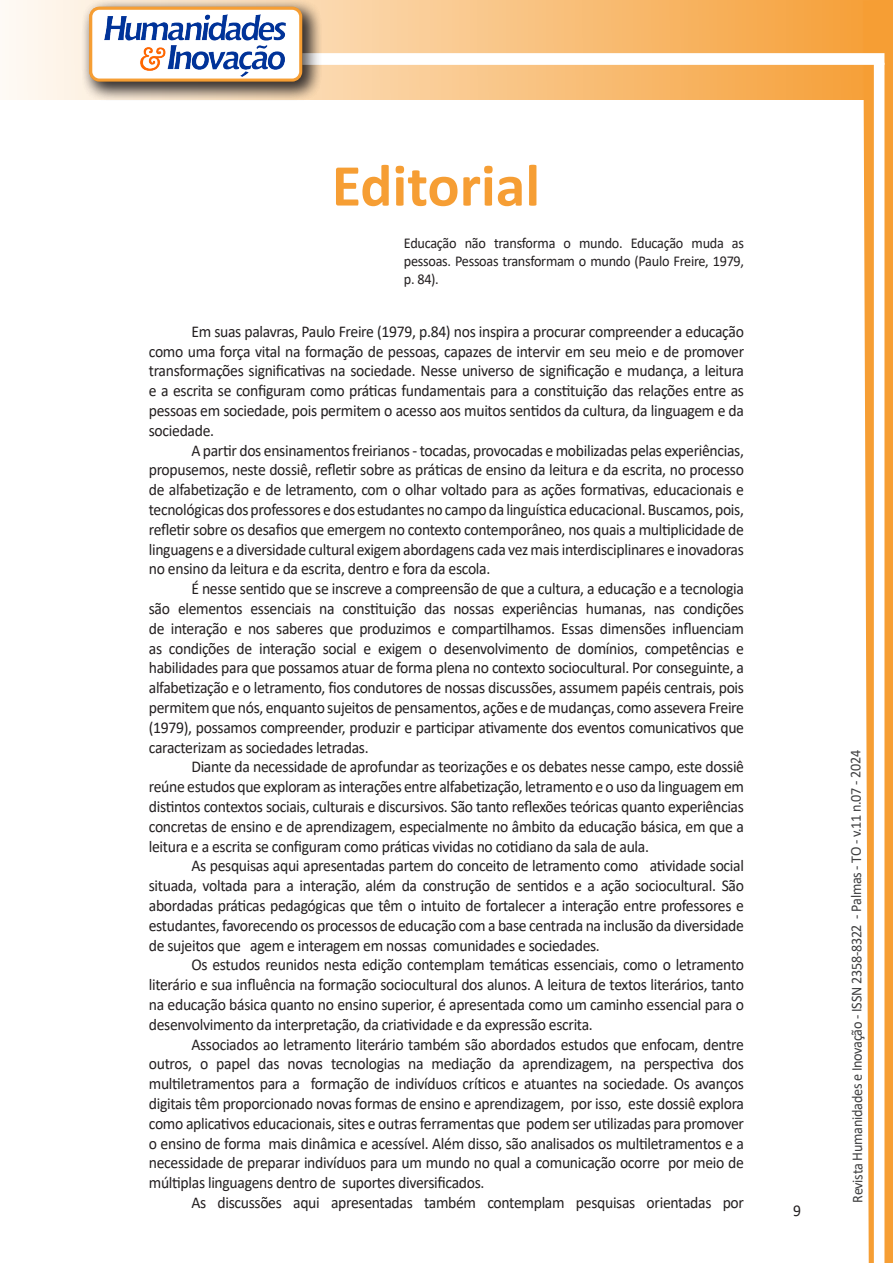
<style>
.page{position:relative;width:893px;height:1263px;background:#fff}
.page>*{position:absolute;margin:0;border:0;box-sizing:border-box;transform-origin:0 0}
.t1{font:700 60px "Calibri";color:#f69e34}
.texto{font:16.5px/19.8px "Calibri";letter-spacing:-.02em;color:#231f20;text-align:justify;scale:.95 1}
.citacao{font:15px/18px "Calibri";letter-spacing:-.02em;color:#231f20;text-align:justify;scale:.95 1}
.t2{font:15px "Calibri";letter-spacing:-.025em;color:#3e3e3f;scale:.95 1}
</style>
<div class="page">
<svg style="left:5px;top:0;width:858px;height:100px;background:#f9c484"></svg>
<div style="left:302px;top:53px;width:582px;height:12px;background:#fff;border:2px solid #fff"></div>
<svg style="left:863px;top:0;width:30px;height:1263px"></svg>
<div style="left:81px;top:0;width:241px;height:102px;background:#231f20;opacity:.75"></div>
<div style="left:91px;top:8px;width:210px;height:72px;background:#fff;border-radius:9px"></div>
<img style="left:104px;top:14px;width:181px;height:62px">
<div style="left:89px;top:7px;width:213px;height:75px;border:3px solid #f69e34;border-radius:9px"></div>
<p class="t1" style="left:332px;top:143px;width:210px">Editorial</p>
<p class="citacao" style="left:404px;top:234px;width:360px">Educação não transforma o mundo. Educação muda as pessoas. Pessoas transformam o mundo (Paulo Freire, 1979, p. 84).</p>
<p class="texto" style="left:149px;top:321px;width:628px;text-indent:43px">Em suas palavras, Paulo Freire (1979, p.84) nos inspira a procurar compreender a educação como uma força vital na formação de pessoas, capazes de intervir em seu meio e de promover transformações significativas na sociedade. Nesse universo de significação e mudança, a leitura e a escrita se configuram como práticas fundamentais para a constituição das relações entre as pessoas em sociedade, pois permitem o acesso aos muitos sentidos da cultura, da linguagem e da sociedade.</p>
<p class="texto" style="left:149px;top:440px;width:628px;text-indent:43px">A partir dos ensinamentos freirianos - tocadas, provocadas e mobilizadas pelas experiências, propusemos, neste dossiê, refletir sobre as práticas de ensino da leitura e da escrita, no processo de alfabetização e de letramento, com o olhar voltado para as ações formativas, educacionais e tecnológicas dos professores e dos estudantes no campo da linguística educacional. Buscamos, pois, refletir sobre os desafios que emergem no contexto contemporâneo, nos quais a multiplicidade de linguagens e a diversidade cultural exigem abordagens cada vez mais interdisciplinares e inovadoras no ensino da leitura e da escrita, dentro e fora da escola.</p>
<p class="texto" style="left:149px;top:578px;width:628px;text-indent:43px">É nesse sentido que se inscreve a compreensão de que a cultura, a educação e a tecnologia são elementos essenciais na constituição das nossas experiências humanas, nas condições de interação e nos saberes que produzimos e compartilhamos. Essas dimensões influenciam as condições de interação social e exigem o desenvolvimento de domínios, competências e habilidades para que possamos atuar de forma plena no contexto sociocultural. Por conseguinte, a alfabetização e o letramento, fios condutores de nossas discussões, assumem papéis centrais, pois permitem que nós, enquanto sujeitos de pensamentos, ações e de mudanças, como assevera Freire (1979), possamos compreender, produzir e participar ativamente dos eventos comunicativos que caracterizam as sociedades letradas.</p>
<p class="texto" style="left:149px;top:756px;width:628px;text-indent:43px">Diante da necessidade de aprofundar as teorizações e os debates nesse campo, este dossiê reúne estudos que exploram as interações entre alfabetização, letramento e o uso da linguagem em distintos contextos sociais, culturais e discursivos. São tanto reflexões teóricas quanto experiências concretas de ensino e de aprendizagem, especialmente no âmbito da educação básica, em que a leitura e a escrita se configuram como práticas vividas no cotidiano da sala de aula.</p>
<p class="texto" style="left:149px;top:855px;width:628px;text-indent:43px">As pesquisas aqui apresentadas partem do conceito de letramento como atividade social situada, voltada para a interação, além da construção de sentidos e a ação sociocultural. São abordadas práticas pedagógicas que têm o intuito de fortalecer a interação entre professores e estudantes, favorecendo os processos de educação com a base centrada na inclusão da diversidade de sujeitos que agem e interagem em nossas comunidades e sociedades.</p>
<p class="texto" style="left:149px;top:954px;width:628px;text-indent:43px">Os estudos reunidos nesta edição contemplam temáticas essenciais, como o letramento literário e sua influência na formação sociocultural dos alunos. A leitura de textos literários, tanto na educação básica quanto no ensino superior, é apresentada como um caminho essencial para o desenvolvimento da interpretação, da criatividade e da expressão escrita.</p>
<p class="texto" style="left:149px;top:1034px;width:628px;text-indent:43px">Associados ao letramento literário também são abordados estudos que enfocam, dentre outros, o papel das novas tecnologias na mediação da aprendizagem, na perspectiva dos multiletramentos para a formação de indivíduos críticos e atuantes na sociedade. Os avanços digitais têm proporcionado novas formas de ensino e aprendizagem, por isso, este dossiê explora como aplicativos educacionais, sites e outras ferramentas que podem ser utilizadas para promover o ensino de forma mais dinâmica e acessível. Além disso, são analisados os multiletramentos e a necessidade de preparar indivíduos para um mundo no qual a comunicação ocorre por meio de múltiplas linguagens dentro de suportes diversificados.</p>
<p class="texto" style="left:191px;top:1192px;width:583px">As discussões aqui apresentadas também contemplam pesquisas orientadas por</p>
<p class="texto" style="left:793px;top:1200px;width:10px">9</p>
<p class="t2" style="left:846px;top:1203px;width:478px;rotate:-90deg">Revista Humanidades e Inovação - ISSN 2358-8322 - Palmas - TO - v.11 n.07 - 2024</p>
</div>
